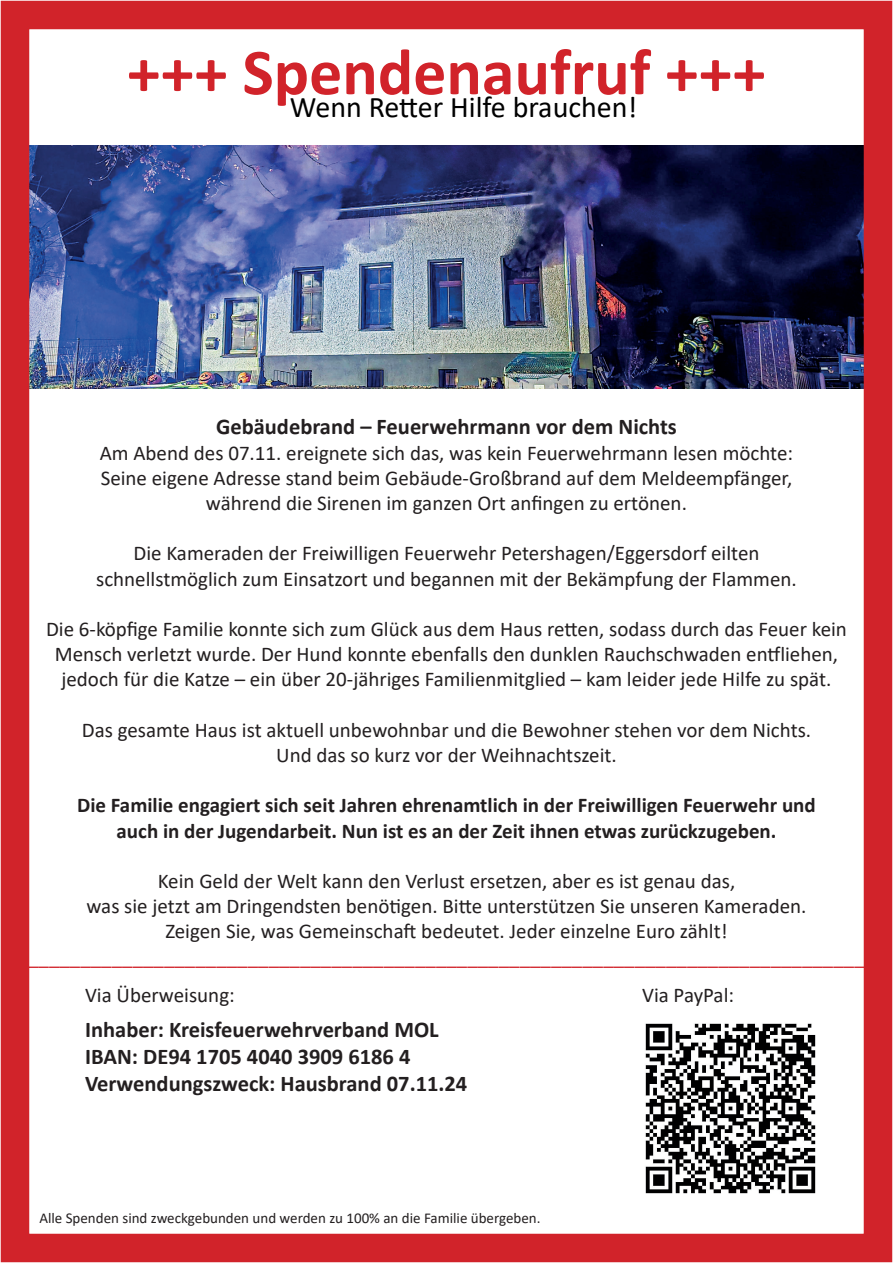
<style>
.page{position:relative;width:893px;height:1263px;background:#fff}
.page>*{position:absolute;margin:0;border:0;box-sizing:border-box;transform-origin:0 0}
.t1{font:700 66px "Calibri";color:#d1232a}
.t2{font:30px "Calibri";color:#000}
.t3{font:700 22.5px/27px "Calibri";color:#231f20}
.t4{font:21px/25.2px "Calibri";color:#231f20;text-align:center}
.t5{font:700 21px/25.2px "Calibri";color:#231f20;text-align:center}
.t6{font:21px "Calibri";color:#d1232a}
.t7{font:15px "Calibri";color:#231f20}
</style>
<div class="page">
<img style="left:30px;top:146px;width:833px;height:242px">
<div style="left:1px;top:1px;width:891px;height:1261px;border:28px solid #d1232a"></div>
<img style="left:645px;top:1023px;width:171px;height:171px">
<h1 class="t1" style="left:127px;top:26px;width:640px">+++ Spendenaufruf +++</h1>
<h2 class="t2" style="left:290px;top:86px;width:349px">Wenn Retter Hilfe brauchen!</h2>
<p class="t3" style="left:216px;top:413px;width:462px">Gebäudebrand – Feuerwehrmann vor dem Nichts</p>
<p class="t4" style="left:100px;top:439px;width:695px">Am Abend des 07.11. ereignete sich das, was kein Feuerwehrmann lesen möchte:<br>Seine eigene Adresse stand beim Gebäude-Großbrand auf dem Meldeempfänger, während die Sirenen im ganzen Ort anfingen zu ertönen.</p>
<p class="t4" style="left:96px;top:540px;width:702px">Die Kameraden der Freiwilligen Feuerwehr Petershagen/Eggersdorf eilten schnellstmöglich zum Einsatzort und begannen mit der Bekämpfung der Flammen.</p>
<p class="t4" style="left:46px;top:616px;width:802px">Die 6-köpfige Familie konnte sich zum Glück aus dem Haus retten, sodass durch das Feuer kein<br>Mensch verletzt wurde. Der Hund konnte ebenfalls den dunklen Rauchschwaden entfliehen, jedoch für die Katze – ein über 20-jähriges Familienmitglied – kam leider jede Hilfe zu spät.</p>
<p class="t4" style="left:82px;top:717px;width:731px">Das gesamte Haus ist aktuell unbewohnbar und die Bewohner stehen vor dem Nichts.<br>Und das so kurz vor der Weihnachtszeit.</p>
<p class="t5" style="left:77px;top:793px;width:740px">Die Familie engagiert sich seit Jahren ehrenamtlich in der Freiwilligen Feuerwehr und auch in der Jugendarbeit. Nun ist es an der Zeit ihnen etwas zurückzugeben.</p>
<p class="t4" style="left:86px;top:868px;width:721px">Kein Geld der Welt kann den Verlust ersetzen, aber es ist genau das,<br>was sie jetzt am Dringendsten benötigen. Bitte unterstützen Sie unseren Kameraden.<br>Zeigen Sie, was Gemeinschaft bedeutet. Jeder einzelne Euro zählt!</p>
<p class="t6" style="left:28px;top:942px;width:838px">________________________________________________________________________________</p>
<p class="t4" style="left:85px;top:982px;width:151px">Via Überweisung:</p>
<p class="t3" style="left:85px;top:1016px;width:384px">Inhaber: Kreisfeuerwehrverband MOL<br>IBAN: DE94 1705 4040 3909 6186 4<br>Verwendungszweck: Hausbrand 07.11.24</p>
<p class="t7" style="left:39px;top:1208px;width:503px">Alle Spenden sind zweckgebunden und werden zu 100% an die Familie übergeben.</p>
<p class="t4" style="left:642px;top:982px;width:94px">Via PayPal:</p>
</div>
